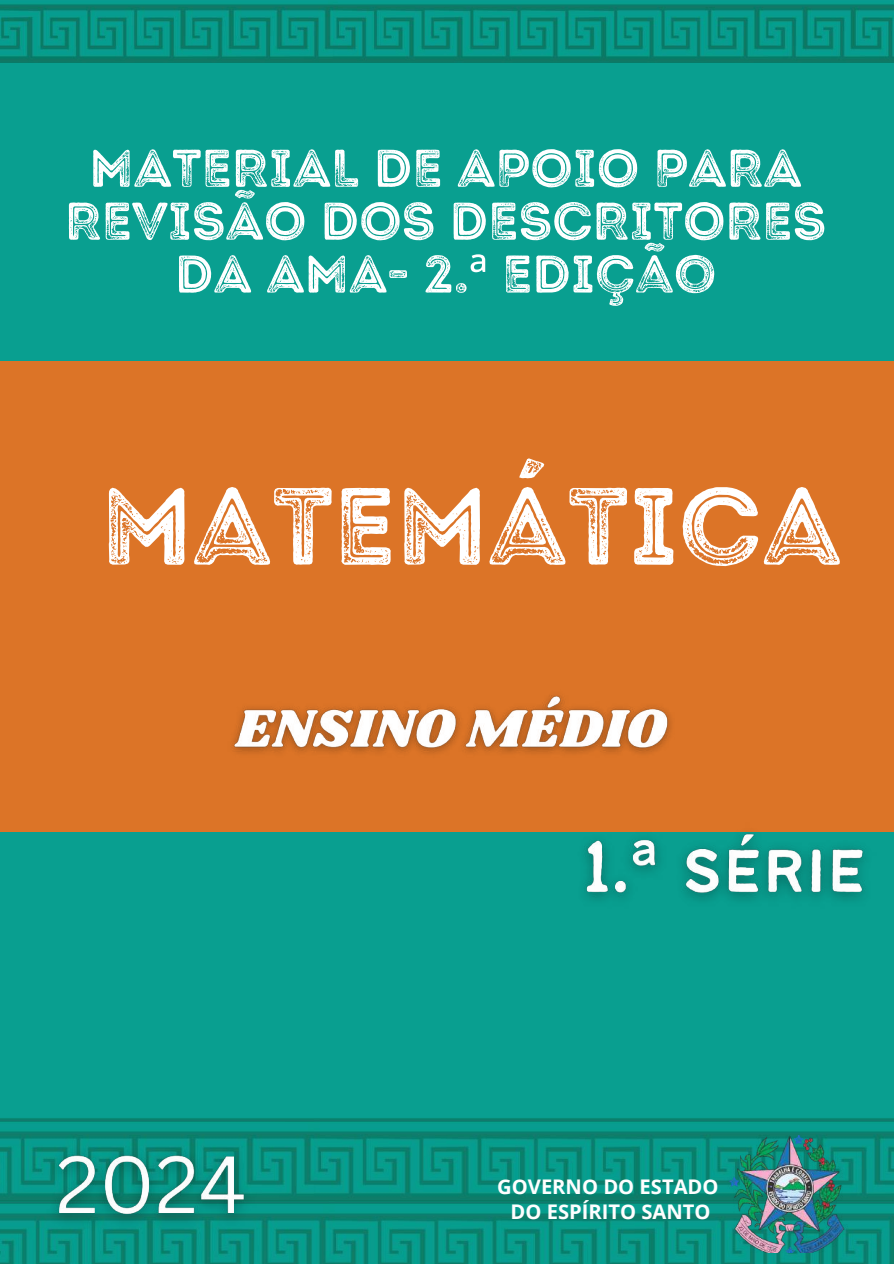
<style>
.page{position:relative;width:894px;height:1264px;background:#fff}
.page>*{position:absolute;margin:0;border:0;box-sizing:border-box;transform-origin:0 0}
.t1{font:109.65px "Intro Rust G Base 2 Line";color:#fff}
.t2{font:52.95px/52.8px "Intro Rust G Base 2 Line";color:#fff;text-align:center}
.t3{font:700 20.1px/24.8px "Open Sans";color:#fefefe;text-align:center}
.s1{font-family:"Noto Sans"}
</style>
<div class="page">
<div style="left:0;top:0;width:893px;height:1263px;background:#099f90"></div>
<img style="left:0;top:4px;width:893px;height:58px">
<img style="left:0;top:1118px;width:893px;height:70px">
<div style="left:0;top:361px;width:893px;height:471px;background:#dc7427"></div>
<img style="left:232px;top:695px;width:440px;height:59px">
<img style="left:584px;top:833px;width:281px;height:67px">
<img style="left:0;top:1188px;width:893px;height:75px">
<img style="left:717px;top:1135px;width:135px;height:117px">
<img style="left:38px;top:1128px;width:227px;height:108px">
<p class="t2" style="left:65px;top:142px;width:762px">MATERIAL DE APOIO PARA<br>REVISÃO DOS DESCRITORES<br>DA AMA- 2.<span class="s1">ª</span> EDIÇÃO</p>
<h1 class="t1" style="left:101px;top:460px;width:742px">MATEMÁTICA</h1>
<p class="t3" style="left:497px;top:1174px;width:223px">GOVERNO DO ESTADO<br>DO ESPÍRITO SANTO</p>
</div>
